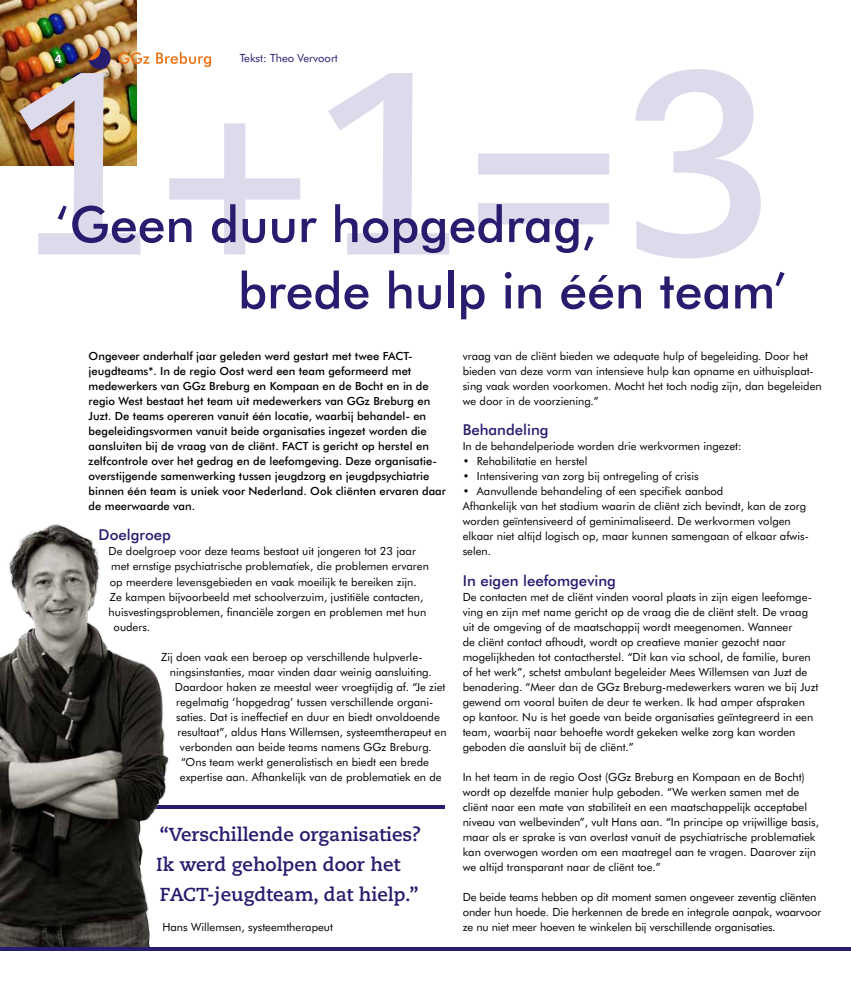
<style>
.page{position:relative;width:851px;height:993px;background:#fff}
.page>*{position:absolute;margin:0;border:0;box-sizing:border-box;transform-origin:0 0}
.t1{font:700 259px "Caecilia";color:#dddaeb}
.t2{font:500 50px/66.2px "Futura BT";color:#271c6e}
.t3{font:700 18.75px/30px "Caecilia";color:#271c6e}
.t4{font:500 15px "Futura BT";color:#271c6e}
.t5{font:11.25px/15px "Futura BT";color:#000}
.t6{font:500 11.25px/15px "Futura BT";color:#000}
.t7{font:11.25px "Futura BT";color:#271c6e}
.t8{font:700 11.25px "Futura BT";color:#fff}
</style>
<div class="page">
<img style="left:0;top:0;width:136px;height:165px">
<svg style="left:118px;top:52px;width:31px;height:12px"></svg>
<svg style="left:156px;top:52px;width:55px;height:15px"></svg>
<svg style="left:89px;top:47px;width:22px;height:22px"></svg>
<svg style="left:187px;top:805px;width:257px;height:3px"></svg>
<img style="left:0;top:524px;width:187px;height:422px">
<svg style="left:0;top:946px;width:850px;height:4px;fill:#271c6e"></svg>
<p class="t7" style="left:240px;top:51px;width:99px">Tekst: Theo Vervoort</p>
<h1 class="t1" style="left:4px;top:11px;width:772px">1+1=3</h1>
<p class="t8" style="left:55px;top:52px;width:9px">4</p>
<h2 class="t2" style="left:238px;top:191px;width:551px;text-indent:-183px">‘Geen duur hopgedrag,<br>brede hulp in één team’</h2>
<p class="t6" style="left:89px;top:348px;width:359px">Ongeveer anderhalf jaar geleden werd gestart met twee FACT&shy;jeugdteams*. I n de regio Oost werd een team geformeerd met medewerkers van GGz Breburg en Kompaan en de Bocht en in de regio West bestaat het team uit medewerkers van GGz Breburg en Juzt. De teams opereren vanuit één locatie, waarbij behandel- en begeleidingsvormen vanuit beide organisaties ingezet worden die aansluiten bij de vraag van de cliënt. FACT is gericht op herstel en zelfcontrole over het gedrag en de leefomgeving. Deze organisatie&shy;overstijgende samenwerking tussen jeugdzorg en jeugdpsychiatrie binnen één team is uniek voor Nederland. Ook cliënten ervaren daar de meerwaarde van.</p>
<h3 class="t4" style="left:99px;top:526px;width:74px">Doelgroep</h3>
<p class="t5" style="left:109px;top:543px;width:309px">De doelgroep voor deze teams bestaat uit jongeren tot 23 jaar</p>
<p class="t5" style="left:111px;top:558px;width:319px">met ernstige psychiatrische problematiek, die problemen ervaren</p>
<p class="t5" style="left:110px;top:573px;width:308px">op meerdere levensgebieden en vaak moeilijk te bereiken zijn.</p>
<p class="t5" style="left:110px;top:588px;width:315px">Ze kampen bijvoorbeeld met schoolverzuim, justitiële contacten,</p>
<p class="t5" style="left:109px;top:603px;width:319px">huisvestingsproblemen, financiële zorgen en problemen met hun</p>
<p class="t5" style="left:114px;top:618px;width:38px">ouders.</p>
<p class="t5" style="left:161px;top:648px;width:263px">Zij doen vaak een beroep op verschillende hulpverle-</p>
<p class="t5" style="left:170px;top:663px;width:263px">ningsinstanties, maar vinden daar weinig aansluiting.</p>
<p class="t5" style="left:175px;top:678px;width:272px">Daardoor haken ze meestal weer vroegtijdig af. “Je ziet</p>
<p class="t5" style="left:176px;top:693px;width:258px">regelmatig ‘hopgedrag’ tussen verschillende organi-</p>
<p class="t5" style="left:176px;top:708px;width:265px">saties. Dat is ineffectief en duur en biedt onvoldoende</p>
<p class="t5" style="left:177px;top:723px;width:271px">resultaat”, aldus Hans Willemsen, systeemtherapeut en</p>
<p class="t5" style="left:180px;top:738px;width:253px">verbonden aan beide teams namens GGz Breburg.</p>
<p class="t5" style="left:181px;top:753px;width:249px">“Ons team werkt generalistisch en biedt een brede</p>
<p class="t5" style="left:180px;top:768px;width:263px">expertise aan. Afhankelijk van de problematiek en de</p>
<h3 class="t3" style="left:156px;top:819px;width:266px">“Verschillende organisaties?<br>Ik werd geholpen door het<br>FACT-jeugdteam, dat hielp.”</h3>
<p class="t5" style="left:162px;top:918px;width:172px">Hans Willemsen, systeemtherapeut</p>
<p class="t5" style="left:462px;top:348px;width:360px">vraag van de cliënt bieden we adequate hulp of begeleiding. Door het bieden van deze vorm van intensieve hulp kan opname en uithuisplaat&shy;sing vaak worden voorkomen. Mocht het toch nodig zijn, dan begeleiden we door in de voorziening.”</p>
<h3 class="t4" style="left:462px;top:421px;width:87px">Behandeling</h3>
<p class="t5" style="left:462px;top:438px;width:280px">In de behandelperiode worden drie werkvormen ingezet:</p>
<p class="t5" style="left:462px;top:453px;width:126px">• Rehabilitatie en herstel</p>
<p class="t5" style="left:462px;top:468px;width:237px">• Intensivering van zorg bij ontregeling of crisis</p>
<p class="t5" style="left:462px;top:483px;width:348px">• Aanvullende behandeling of een specifiek aanbod<br>Afhankelijk van het stadium waarin de cliënt zich bevindt, kan de zorg worden geïntensiveerd of geminimaliseerd. De werkvormen volgen elkaar niet altijd logisch op, maar kunnen samengaan of elkaar afwis&shy;selen.</p>
<h3 class="t4" style="left:462px;top:571px;width:155px">I n eigen leefomgeving</h3>
<p class="t5" style="left:462px;top:588px;width:357px">De contacten met de cliënt vinden vooral plaats in zijn eigen leefomge&shy;ving en zijn met name gericht op de vraag die de cliënt stelt. De vraag uit de omgeving of de maatschappij wordt meegenomen. Wanneer<br>de cliënt contact afhoudt, wordt op creatieve manier gezocht naar mogelijkheden tot contactherstel. “Dit kan via school, de familie, buren of het werk”, schetst ambulant begeleider Mees Willemsen van Juzt de benadering. “Meer dan de GGz Breburg-medewerkers waren we bij Juzt gewend om vooral buiten de deur te werken. Ik had amper afspraken op kantoor. Nu is het goede van beide organisaties geïntegreerd in een team, waarbij naar behoefte wordt gekeken welke zorg kan worden geboden die aansluit bij de cliënt.”</p>
<p class="t5" style="left:462px;top:768px;width:358px">In het team in de regio Oost (GGz Breburg en Kompaan en de Bocht) wordt op dezelfde manier hulp geboden. “We werken samen met de cliënt naar een mate van stabiliteit en een maatschappelijk acceptabel niveau van welbevinden”, vult Hans aan. “In principe op vrijwillige basis, maar als er sprake is van overlast vanuit de psychiatrische problematiek kan overwogen worden om een maatregel aan te vragen. Daarover zijn we altijd transparant naar de cliënt toe.”</p>
<p class="t5" style="left:462px;top:888px;width:360px">De beide teams hebben op dit moment samen ongeveer zeventig cliënten onder hun hoede. Die herkennen de brede en integrale aanpak, waarvoor ze nu niet meer hoeven te winkelen bij verschillende organisaties.</p>
</div>
